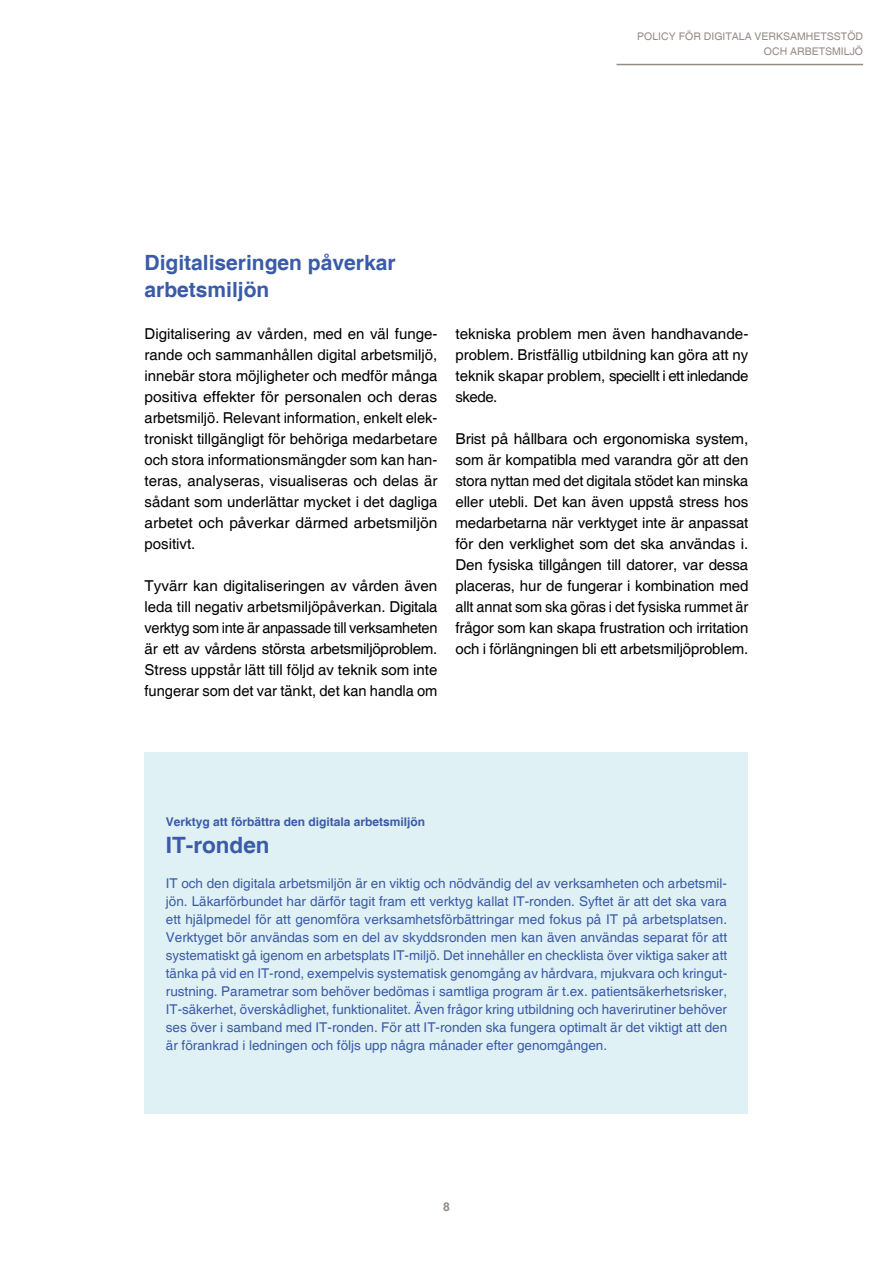
<style>
.page{position:relative;width:893px;height:1263px;background:#fff}
.page>*{position:absolute;margin:0;border:0;box-sizing:border-box;transform-origin:0 0}
.t1{font:700 22.5px "Helvetica";color:#3a5ba7}
.t2{font:700 21px/27px "Helvetica";color:#3a5ba7}
.t3{font:15px/21px "Helvetica";color:#000;text-align:justify}
.t4{font:13.5px/18px "Helvetica";color:#3a5ba7;text-align:justify}
.t5{font:700 12px "Helvetica";color:#3a5ba7}
.t6{font:700 12px "Helvetica";color:#958b87}
.t7{font:10.5px/15px "Helvetica";color:#958b87;text-align:right}
</style>
<div class="page">
<hr style="left:617px;top:64px;width:246px;height:1px;background:#958b87">
<div style="left:145px;top:753px;width:603px;height:361px;background:#e0f1f5"></div>
<p class="t7" style="left:637px;top:29px;width:227px">POLICY FÖR DIGITALA VERKSAMHETSSTÖD<br>OCH ARBETSMILJÖ</p>
<h2 class="t2" style="left:145px;top:251px;width:252px">Digitaliseringen påverkar arbetsmiljön</h2>
<p class="t3" style="left:145px;top:324px;width:294px">Digitalisering av vården, med en väl funge&shy;rande och sammanhållen digital arbetsmiljö, innebär stora möjligheter och medför många positiva effekter för personalen och deras arbetsmiljö. Relevant information, enkelt elek&shy;troniskt tillgängligt för behöriga medarbetare och stora informationsmängder som kan han&shy;teras, analyseras, visualiseras och delas är sådant som underlättar mycket i det dagliga arbetet och påverkar därmed arbetsmiljön positivt.</p>
<p class="t3" style="left:145px;top:576px;width:294px">Tyvärr kan digitaliseringen av vården även leda till negativ arbetsmiljöpåverkan. Digitala verktyg som inte är anpassade till verksamheten är ett av vårdens största arbetsmiljöproblem.<br>Stress uppstår lätt till följd av teknik som inte fungerar som det var tänkt, det kan handla om</p>
<p class="t3" style="left:455px;top:324px;width:294px">tekniska problem men även handhavande&shy;problem. Bristfällig utbildning kan göra att ny teknik skapar problem, speciellt i ett inledande skede.</p>
<p class="t3" style="left:455px;top:429px;width:294px">Brist på hållbara och ergonomiska system, som är kompatibla med varandra gör att den stora nyttan med det digitala stödet kan minska eller utebli. Det kan även uppstå stress hos medarbetarna när verktyget inte är anpassat för den verklighet som det ska användas i.<br>Den fysiska tillgången till datorer, var dessa placeras, hur de fungerar i kombination med allt annat som ska göras i det fysiska rummet är frågor som kan skapa frustration och irritation och i förlängningen bli ett arbetsmiljöproblem.</p>
<p class="t5" style="left:166px;top:814px;width:261px">Verktyg att förbättra den digitala arbetsmiljön</p>
<h1 class="t1" style="left:166px;top:831px;width:105px">IT-ronden</h1>
<p class="t4" style="left:166px;top:874px;width:563px">IT och den digitala arbetsmiljön är en viktig och nödvändig del av verksamheten och arbetsmil&shy;jön. Läkarförbundet har därför tagit fram ett verktyg kallat IT-ronden. Syftet är att det ska vara ett hjälpmedel för att genomföra verksamhetsförbättringar med fokus på IT på arbetsplatsen.<br>Verktyget bör användas som en del av skyddsronden men kan även användas separat för att systematiskt gå igenom en arbetsplats IT-miljö. Det innehåller en checklista över viktiga saker att tänka på vid en IT-rond, exempelvis systematisk genomgång av hårdvara, mjukvara och kringut&shy;rustning. Parametrar som behöver bedömas i samtliga program är t.ex. patientsäkerhetsrisker, IT-säkerhet, överskådlighet, funktionalitet. Även frågor kring utbildning och haverirutiner behöver ses över i samband med IT-ronden. För att IT-ronden ska fungera optimalt är det viktigt att den är förankrad i ledningen och följs upp några månader efter genomgången.</p>
<p class="t6" style="left:443px;top:1199px;width:8px">8</p>
</div>
